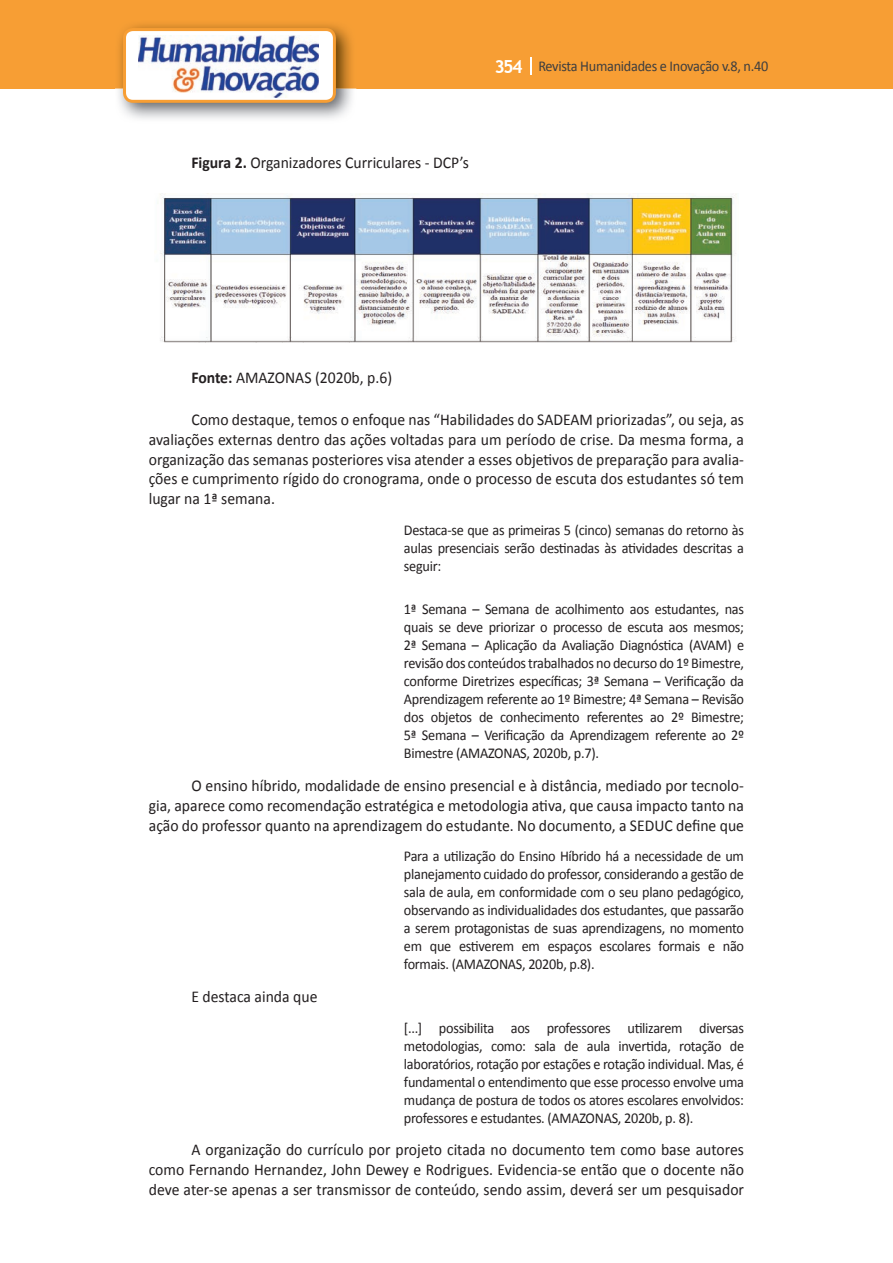
<style>
.page{position:relative;width:893px;height:1263px;background:#fff}
.page>*{position:absolute;margin:0;border:0;box-sizing:border-box;transform-origin:0 0}
.t1{font:16.5px/19.8px "Calibri";color:#231f20;text-align:justify;scale:.95 1}
.t2{font:15px/18px "Calibri";letter-spacing:-.02em;color:#231f20;text-align:justify;scale:.95 1}
.t3{font:15px "Calibri";letter-spacing:-.02em;color:#3e3e3f;scale:.95 1}
.s1{font-family:"Trebuchet MS";font-weight:700;font-size:18px;color:#fff}
.s2{font-weight:700}
</style>
<div class="page">
<div style="left:0;top:0;width:893px;height:88px;background:#f79e34"></div>
<svg style="left:530px;top:57px;width:2px;height:18px"></svg>
<img style="left:115px;top:24px;width:241px;height:95px">
<svg style="left:123px;top:28px;width:213px;height:75px"></svg>
<img style="left:160px;top:193px;width:577px;height:149px">
<p class="t3" style="left:495px;top:57px;width:290px"><span class="s1">354</span> Revista Humanidades e Inovação v.8, n.40</p>
<p class="t1" style="left:191px;top:153px;width:294px"><span class="s2">Figura 2.</span> Organizadores Curriculares - DCP’s</p>
<p class="t1" style="left:191px;top:367px;width:213px"><span class="s2">Fonte:</span> AMAZONAS (2020b, p.6)</p>
<p class="t1" style="left:149px;top:410px;width:628px;text-indent:43px">Como destaque, temos o enfoque nas “Habilidades do SADEAM priorizadas”, ou seja, as avaliações externas dentro das ações voltadas para um período de crise. Da mesma forma, a organização das semanas posteriores visa atender a esses objetivos de preparação para avalia&shy;ções e cumprimento rígido do cronograma, onde o processo de escuta dos estudantes só tem lugar na 1ª semana.</p>
<p class="t2" style="left:404px;top:521px;width:359px">Destaca-se que as primeiras 5 (cinco) semanas do retorno às aulas presenciais serão destinadas às atividades descritas a seguir:</p>
<p class="t2" style="left:404px;top:600px;width:360px">1ª Semana – Semana de acolhimento aos estudantes, nas quais se deve priorizar o processo de escuta aos mesmos; 2ª Semana – Aplicação da Avaliação Diagnóstica (AVAM) e revisão dos conteúdos trabalhados no decurso do 1º Bimestre, conforme Diretrizes específicas; 3ª Semana – Verificação da Aprendizagem referente ao 1º Bimestre; 4ª Semana – Revisão dos objetos de conhecimento referentes ao 2º Bimestre; 5ª Semana – Verificação da Aprendizagem referente ao 2º Bimestre (AMAZONAS, 2020b, p.7).</p>
<p class="t1" style="left:149px;top:776px;width:628px;text-indent:43px">O ensino híbrido, modalidade de ensino presencial e à distância, mediado por tecnolo&shy;gia, aparece como recomendação estratégica e metodologia ativa, que causa impacto tanto na ação do professor quanto na aprendizagem do estudante. No documento, a SEDUC define que</p>
<p class="t2" style="left:404px;top:847px;width:360px">Para a utilização do Ensino Híbrido há a necessidade de um planejamento cuidado do professor, considerando a gestão de sala de aula, em conformidade com o seu plano pedagógico, observando as individualidades dos estudantes, que passarão a serem protagonistas de suas aprendizagens, no momento em que estiverem em espaços escolares formais e não formais. (AMAZONAS, 2020b, p.8).</p>
<p class="t1" style="left:191px;top:986px;width:134px">E destaca ainda que</p>
<p class="t2" style="left:404px;top:1019px;width:359px">[...] possibilita aos professores utilizarem diversas metodologias, como: sala de aula invertida, rotação de laboratórios, rotação por estações e rotação individual. Mas, é fundamental o entendimento que esse processo envolve uma mudança de postura de todos os atores escolares envolvidos: professores e estudantes. (AMAZONAS, 2020b, p. 8).</p>
<p class="t1" style="left:149px;top:1140px;width:628px;text-indent:43px">A organização do currículo por projeto citada no documento tem como base autores como Fernando Hernandez, John Dewey e Rodrigues. Evidencia-se então que o docente não deve ater-se apenas a ser transmissor de conteúdo, sendo assim, deverá ser um pesquisador</p>
</div>
